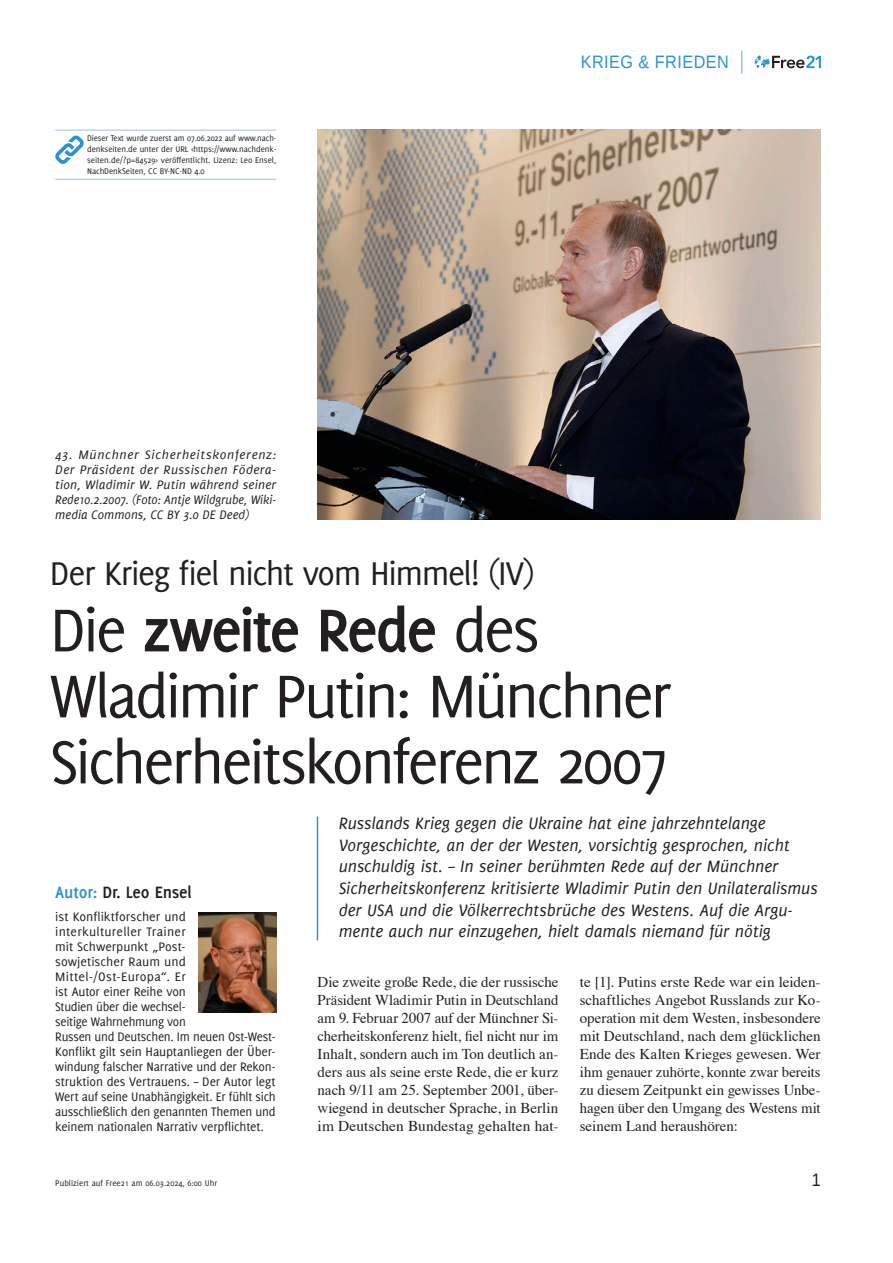
<style>
.page{position:relative;width:893px;height:1263px;background:#fff}
.page>*{position:absolute;margin:0;border:0;box-sizing:border-box;transform-origin:0 0}
.t1{font:66px/66px "Delicious";letter-spacing:-.045em;color:#231f20}
.t2{font:36px "Delicious";letter-spacing:-.04em;color:#231f20}
.t3{font:italic 18px/21.6px "Delicious";letter-spacing:-.005em;color:#231f20}
.t4{font:700 18px "Delicious";letter-spacing:-.01em;color:#231f20}
.t5{font:18px "Liberation Sans";letter-spacing:.03em;color:#2b93d1;scale:.9 1}
.t6{font:18px "Liberation Sans";color:#231f20;scale:.9 1}
.t7{font:15px/18px "Times";color:#231f20;text-align:justify}
.t8{font:13.5px/15px "Delicious";letter-spacing:-.015em;color:#231f20}
.t9{font:italic 13.5px/15px "Delicious";color:#231f20;text-align:justify}
.t10{font:9px/10.8px "Delicious";letter-spacing:-.005em;color:#231f20;text-align:justify}
.s1{font-weight:700}
.s2{color:#2b93d1}
</style>
<div class="page">
<svg style="left:755px;top:55px;width:66px;height:13px"></svg>
<svg style="left:741px;top:51px;width:1px;height:23px"></svg>
<hr style="left:317px;top:816px;width:1px;height:124px;background:#2b93d1">
<img style="left:317px;top:130px;width:504px;height:389px">
<hr style="left:55px;top:130px;width:221px;height:1px;background:#9bc0e6">
<hr style="left:55px;top:179px;width:221px;height:1px;background:#9bc0e6">
<svg style="left:55px;top:135px;width:29px;height:29px"></svg>
<img style="left:199px;top:912px;width:77px;height:101px">
<p class="t10" style="left:87px;top:133px;width:191px">Dieser Text wurde zuerst am 07.06.2022 auf www.nach&shy;denkseiten.de unter der URL &lt;https://www.nachdenk&shy;seiten.de/?p=84529&gt; veröffentlicht. Lizenz: Leo Ensel, NachDenkSeiten, CC BY-NC-ND 4.0</p>
<p class="t9" style="left:55px;top:447px;width:223px">43. Münchner Sicherheitskonferenz:<br>Der Präsident der Russischen Födera&shy;tion, Wladimir W. Putin während seiner Rede10.2.2007. (Foto: Antje Wildgrube, Wiki&shy;media Commons, CC BY 3.0 DE Deed)</p>
<p class="t5" style="left:581px;top:51px;width:166px">KRIEG &amp; FRIEDEN</p>
<h2 class="t2" style="left:50px;top:553px;width:486px">Der Krieg fiel nicht vom Himmel! (IV)</h2>
<h1 class="t1" style="left:50px;top:596px;width:623px">Die <span class="s1">zweite Rede</span> des<br>Wladimir Putin: Münchner<br>Sicherheitskonferenz 2007</h1>
<p class="t4" style="left:55px;top:882px;width:138px"><span class="s2">Autor:</span> Dr. Leo Ensel</p>
<p class="t8" style="left:55px;top:909px;width:222px">ist Konfliktforscher und<br>interkultureller Trainer<br>mit Schwerpunkt „Post-<br>sowjetischer Raum und Mittel-/Ost-Europa“. Er<br>ist Autor einer Reihe von<br>Studien über die wechsel-<br>seitige Wahrnehmung von<br>Russen und Deutschen. Im neuen Ost-West-Konflikt gilt sein Hauptanliegen der Über&shy;windung falscher Narrative und der Rekon&shy;struktion des Vertrauens. – Der Autor legt Wert auf seine Unabhängigkeit. Er fühlt sich ausschließlich den genannten Themen und keinem nationalen Narrativ verpflichtet.</p>
<p class="t3" style="left:339px;top:812px;width:480px">Russlands Krieg gegen die Ukraine hat eine jahrzehntelange Vorgeschichte, an der der Westen, vorsichtig gesprochen, nicht unschuldig ist. – In seiner berühmten Rede auf der Münchner Sicherheitskonferenz kritisierte Wladimir Putin den Unilateralismus der USA und die Völkerrechtsbrüche des Westens. Auf die Argu&shy;mente auch nur einzugehen, hielt damals niemand für nötig</p>
<p class="t7" style="left:317px;top:972px;width:242px">Die zweite große Rede, die der russische Präsident Wladimir Putin in Deutschland am 9. Februar 2007 auf der Münchner Si&shy;cherheitskonferenz hielt, fiel nicht nur im Inhalt, sondern auch im Ton deutlich an&shy;ders aus als seine erste Rede, die er kurz nach 9/11 am 25. September 2001, über&shy;wiegend in deutscher Sprache, in Berlin im Deutschen Bundestag gehalten hat-</p>
<p class="t7" style="left:580px;top:972px;width:242px">te [1]. Putins erste Rede war ein leiden&shy;schaftliches Angebot Russlands zur Ko&shy;operation mit dem Westen, insbesondere mit Deutschland, nach dem glücklichen Ende des Kalten Krieges gewesen. Wer ihm genauer zuhörte, konnte zwar bereits zu diesem Zeitpunkt ein gewisses Unbe&shy;hagen über den Umgang des Westens mit seinem Land heraushören:</p>
<p class="t10" style="left:55px;top:1177px;width:163px">Publiziert auf Free21 am 06.03.2024, 6:00 Uhr</p>
<p class="t6" style="left:812px;top:1168px;width:12px">1</p>
</div>
